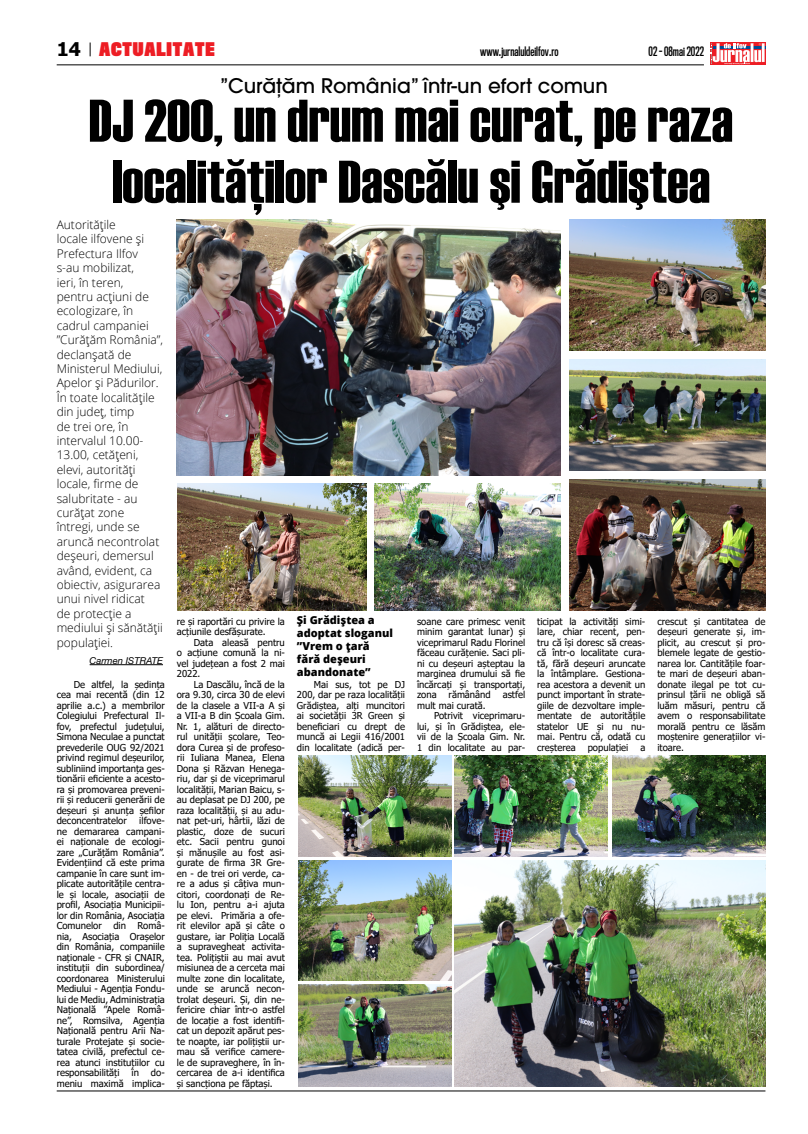
<style>
.page{position:relative;width:808px;height:1134px;background:#fff}
.page>*{position:absolute;margin:0;border:0;box-sizing:border-box;transform-origin:0 0}
.t1{font:60px/61px "Haettenschweiler";color:#000;text-align:center}
.t2{font:500 20px "ITC Avant Garde Pro";color:#000}
.t3{font:900 17.3px "Titling Gothic FB Comp";letter-spacing:.05em;color:#ed1d24}
.t4{font:300 12px/14.4px "Open Sans";color:#000}
.t5{font:600 12px "Titling Gothic FB Comp";color:#000}
.t6{font:800 11px/13px "Open Sans";color:#000}
.t7{font:9.5px/10.5px "Tahoma";color:#000;text-align:justify}
.t8{font:italic 9.5px "Helvetica Neue";color:#000}
.s1{font-family:"Tahoma";font-weight:700;font-size:18.8px;color:#000}
</style>
<div class="page">
<svg style="left:710px;top:64px;width:55px;height:1px"></svg>
<svg style="left:710px;top:43px;width:55px;height:21px"></svg>
<hr style="left:57px;top:64px;width:647px;height:1px;background:#000">
<hr style="left:57px;top:1090px;width:708px;height:1px;background:#000">
<svg style="left:90px;top:43px;width:1px;height:13px"></svg>
<img style="left:177px;top:220px;width:384px;height:256px">
<img style="left:569px;top:220px;width:196px;height:131px">
<img style="left:569px;top:359px;width:196px;height:112px">
<img style="left:569px;top:479px;width:196px;height:131px">
<img style="left:374px;top:483px;width:187px;height:127px">
<img style="left:177px;top:484px;width:190px;height:126px">
<hr style="left:90px;top:664px;width:73px;height:1px;background:#000">
<img style="left:298px;top:861px;width:153px;height:119px">
<img style="left:298px;top:984px;width:153px;height:102px">
<img style="left:455px;top:755px;width:152px;height:102px">
<img style="left:298px;top:755px;width:153px;height:102px">
<img style="left:613px;top:755px;width:152px;height:102px">
<img style="left:455px;top:861px;width:310px;height:225px">
<h3 class="t3" style="left:57px;top:38px;width:159px"><span class="s1">14</span> ACTUALITATE</h3>
<p class="t5" style="left:480px;top:45px;width:80px">www.jurnaluldeilfov.ro</p>
<p class="t5" style="left:648px;top:45px;width:57px">02 - 08mai 2022</p>
<h2 class="t2" style="left:220px;top:73px;width:389px">”Curățăm România” într-un efort comun</h2>
<h1 class="t1" style="left:89px;top:90px;width:646px">DJ 200, un drum mai curat, pe raza localităţilor Dascălu şi Grădiştea</h1>
<p class="t4" style="left:57px;top:217px;width:108px">Autoritățile<br>locale ilfovene și<br>Prefectura Ilfov s-au mobilizat,<br>ieri, în teren, pentru acțiuni de ecologizare, în cadrul campaniei ”Curățăm România”, declanșată de<br>Ministerul Mediului,<br>Apelor și Pădurilor.<br>În toate localitățile din județ, timp<br>de trei ore, în intervalul 10.00-<br>13.00, cetățeni, elevi, autorități locale, firme de salubritate - au curățat zone întregi, unde se aruncă necontrolat deșeuri, demersul având, evident, ca obiectiv, asigurarea unui nivel ridicat<br>de protecție a mediului și sănătății populației.</p>
<p class="t8" style="left:90px;top:654px;width:75px">Carmen Istrate</p>
<p class="t6" style="left:297px;top:613px;width:98px">Și Grădiștea a adoptat sloganul ”Vrem o țară fără deșeuri abandonate”</p>
<p class="t7" style="left:297px;top:680px;width:110px;text-indent:17px">Mai sus, tot pe DJ 200, dar pe raza localității Grădiștea, alți muncitori ai societății 3R Green și beneficiari cu drept de muncă ai Legii 416/2001 din localitate (adică per-</p>
<p class="t7" style="left:177px;top:617px;width:110px">re și raportări cu privire la acțiunile desfășurate.</p>
<p class="t7" style="left:177px;top:638px;width:110px;text-indent:17px">Data aleasă pentru o acțiune comună la ni&shy;vel județean a fost 2 mai 2022.</p>
<p class="t7" style="left:177px;top:680px;width:110px;text-indent:17px">La Dascălu, încă de la ora 9.30, circa 30 de elevi de la clasele a VII-a A și a VII-a B din Școala Gim.<br>Nr. 1, alături de directo&shy;rul unității școlare, Teo&shy;dora Curea și de profeso&shy;rii Iuliana Manea, Elena Dona și Răzvan Henega&shy;riu, dar și de viceprimarul localității, Marian Baicu, s&shy;au deplasat pe DJ 200, pe raza localității, și au adu&shy;nat pet-uri, hârtii, lăzi de plastic, doze de sucuri etc. Sacii pentru gunoi și mănușile au fost asi&shy;gurate de firma 3R Gre&shy;en - de trei ori verde, ca&shy;re a adus și câțiva mun&shy;citori, coordonați de Re&shy;lu Ion, pentru a-i ajuta pe elevi. Primăria a ofe&shy;rit elevilor apă și câte o gustare, iar Poliția Locală a supravegheat activita&shy;tea. Polițiștii au mai avut misiunea de a cerceta mai multe zone din localitate, unde se aruncă necon&shy;trolat deșeuri. Și, din ne&shy;fericire chiar într-o astfel de locație a fost identifi&shy;cat un depozit apărut pes&shy;te noapte, iar polițiștii ur&shy;mau să verifice camere&shy;le de supraveghere, în în&shy;cercarea de a-i identifica și sancționa pe făptași.</p>
<p class="t7" style="left:537px;top:617px;width:110px">ticipat la activități simi&shy;lare, chiar recent, pen&shy;tru că își doresc să creas&shy;că într-o localitate cura&shy;tă, fără deșeuri aruncate la întâmplare. Gestiona&shy;rea acestora a devenit un punct important în strate&shy;giile de dezvoltare imple&shy;mentate de autoritățile statelor UE și nu nu&shy;mai. Pentru că, odată cu creșterea</p>
<p class="t7" style="left:657px;top:617px;width:110px">crescut și cantitatea de deșeuri generate și, im&shy;plicit, au crescut și pro&shy;blemele legate de gestio&shy;narea lor. Cantitățile foar&shy;te mari de deșeuri aban&shy;donate ilegal pe tot cu&shy;prinsul țării ne obligă să luăm măsuri, pentru că avem o responsabilitate morală pentru ce lăsăm moștenire generațiilor vi&shy;itoare.</p>
<p class="t7" style="left:417px;top:617px;width:110px">soane care primesc venit minim garantat lunar) și viceprimarul Radu Florinel făceau curățenie. Saci pli&shy;ni cu deșeuri așteptau la marginea drumului să fie încărcați și transportați, zona</p>
<p class="t7" style="left:57px;top:680px;width:110px;text-indent:17px">De altfel, la ședința cea mai recentă (din 12 aprilie a.c.) a membrilor Colegiului Prefectural Il&shy;fov, prefectul județului, Simona Neculae a punctat prevederile OUG 92/2021 privind regimul deșeurilor, subliniind importanța ges&shy;tionării eficiente a acesto&shy;ra și promovarea preveni&shy;rii și reducerii generării de deșeuri și anunța șefilor deconcentratelor</p>
<p class="t7" style="left:449px;top:690px;width:44px">rămânând</p>
<p class="t7" style="left:503px;top:690px;width:24px">astfel</p>
<p class="t7" style="left:417px;top:701px;width:70px">mult mai curată.</p>
<p class="t7" style="left:434px;top:711px;width:93px">Potrivit viceprimaru-</p>
<p class="t7" style="left:417px;top:722px;width:110px">lui, și în Grădiștea, ele-</p>
<p class="t7" style="left:417px;top:732px;width:110px">vii de la Școala Gim. Nr.</p>
<p class="t7" style="left:417px;top:743px;width:110px">1 din localitate au par-</p>
<p class="t7" style="left:588px;top:743px;width:42px">populației</p>
<p class="t7" style="left:640px;top:743px;width:6px">a</p>
<p class="t7" style="left:57px;top:816px;width:110px;text-indent:83px">ilfove&shy;ne demararea campani&shy;ei naționale de ecologi&shy;zare „Curățăm România”.<br>Evidențiind că este prima campanie în care sunt im&shy;plicate autoritățile centra&shy;le și locale, asociații de profil, Asociația Municipii&shy;lor din România, Asociația Comunelor din Româ&shy;nia, Asociația Orașelor din România, companiile naționale - CFR și CNAIR, instituții din subordinea/ coordonarea Ministerului Mediului - Agenția Fondu&shy;lui de Mediu, Administrația Națională ”Apele Româ&shy;ne”, Romsilva, Agenția Națională pentru Arii Na&shy;turale Protejate și socie&shy;tatea civilă, prefectul ce&shy;rea atunci instituțiilor cu responsabilități</p>
<p class="t7" style="left:132px;top:1068px;width:9px">în</p>
<p class="t7" style="left:57px;top:1068px;width:110px;text-align:right">do-<br>meniu maximă implica-</p>
</div>
